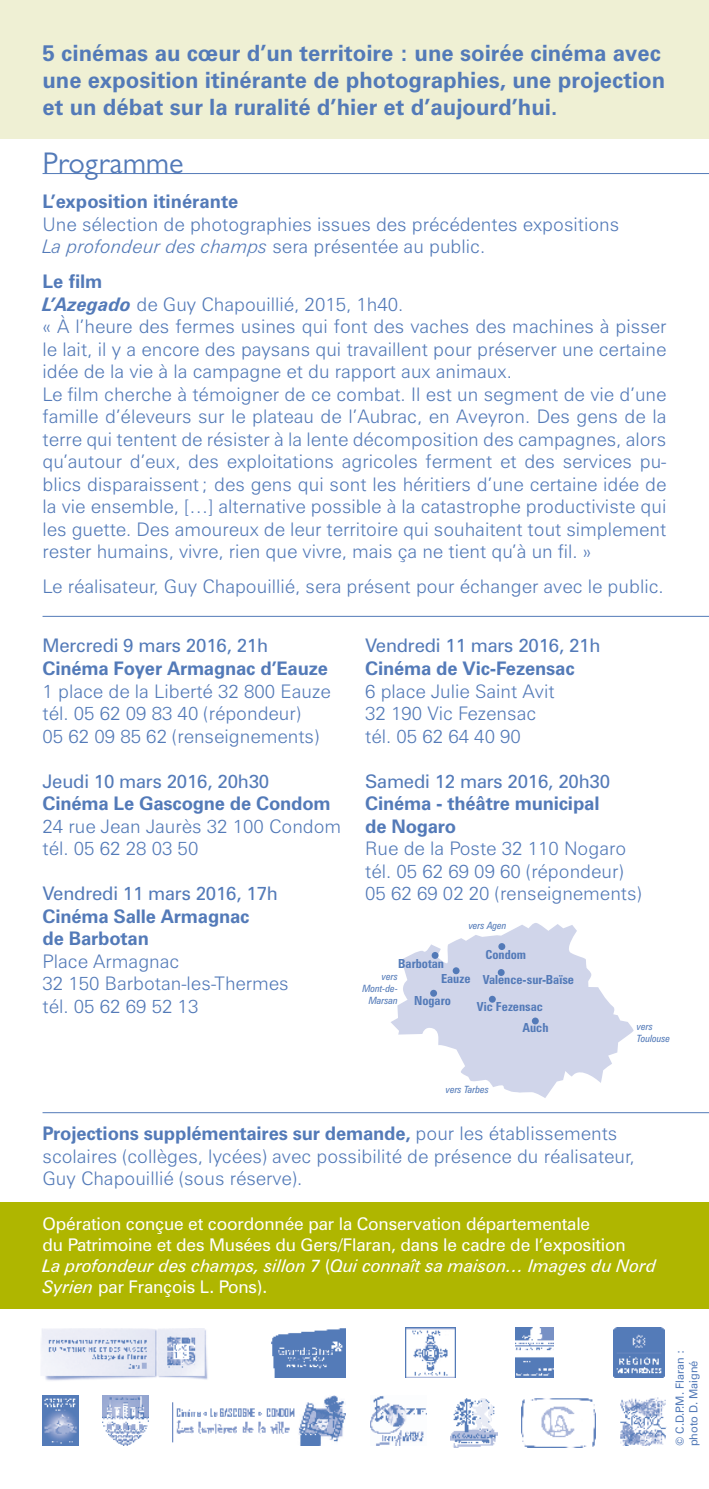
<style>
.page{position:relative;width:709px;height:1489px;background:#fff}
.page>*{position:absolute;margin:0;border:0;box-sizing:border-box;transform-origin:0 0}
.t1{font:30px "Gill Sans MT Pro";color:#537ab8}
.t2{font:700 22.5px/27px "Zurich BT";color:#537ab8}
.t3{font:300 18.75px/22.5px "Zurich BT";color:#537ab8}
.t4{font:700 18.75px/22.5px "Zurich BT";letter-spacing:-.01em;color:#537ab8}
.t5{font:18.75px "Zurich BT";letter-spacing:-.01em;color:#537ab8}
.t6{font:17.5px/21px "Zurich BT";letter-spacing:-.01em;color:#fff}
.t7{font:700 condensed 12.5px/20.8px "Zurich BT";color:#537ab8}
.t8{font:11.25px/13.5px "Zurich BT";color:#537ab8}
.t9{font:italic condensed 10px/12px "Zurich BT";color:#537ab8}
.s1{font-style:italic}
.s2{font-weight:700}
.s3{font-weight:700;font-style:italic}
</style>
<div class="page">
<div style="left:0;top:0;width:709px;height:138px;background:#eff0d4"></div>
<div style="left:0;top:1201px;width:709px;height:106px;background:#afb600"></div>
<hr style="left:43px;top:173px;width:666px;height:1px;background:#537ab8">
<hr style="left:43px;top:616px;width:666px;height:1px;background:#537ab8">
<hr style="left:43px;top:1112px;width:666px;height:1px;background:#537ab8">
<img style="left:521px;top:1398px;width:74px;height:49px">
<img style="left:370px;top:1396px;width:56px;height:49px">
<img style="left:103px;top:1395px;width:45px;height:50px">
<img style="left:172px;top:1395px;width:174px;height:50px">
<img style="left:41px;top:1328px;width:167px;height:52px">
<img style="left:272px;top:1328px;width:73px;height:49px">
<img style="left:405px;top:1327px;width:50px;height:50px">
<img style="left:515px;top:1327px;width:39px;height:50px">
<img style="left:614px;top:1327px;width:50px;height:50px">
<img style="left:42px;top:1395px;width:36px;height:50px">
<img style="left:451px;top:1398px;width:46px;height:49px">
<img style="left:620px;top:1397px;width:46px;height:48px">
<svg style="left:391px;top:923px;width:243px;height:175px;fill:#d0d5ea"></svg>
<div style="left:498px;top:943px;width:7px;height:7px;background:#537ab8;border-radius:50%"></div>
<div style="left:452px;top:967px;width:7px;height:7px;background:#537ab8;border-radius:50%"></div>
<div style="left:430px;top:989px;width:7px;height:7px;background:#537ab8;border-radius:50%"></div>
<div style="left:532px;top:1017px;width:7px;height:7px;background:#537ab8;border-radius:50%"></div>
<svg style="left:431px;top:951px;width:7px;height:7px"></svg>
<div style="left:489px;top:995px;width:7px;height:7px;background:#537ab8;border-radius:50%"></div>
<svg style="left:498px;top:969px;width:6px;height:6px"></svg>
<p class="t2" style="left:43px;top:39px;width:624px">5 cinémas au cœur d’un territoire : une soirée cinéma avec une exposition itinérante de photographies, une projection et un débat sur la ruralité d’hier et d’aujourd’hui.</p>
<h1 class="t1" style="left:43px;top:145px;width:143px">Programme</h1>
<p class="t4" style="left:43px;top:190px;width:197px">L’exposition itinérante</p>
<p class="t3" style="left:43px;top:213px;width:578px">Une sélection de photographies issues des précédentes expositions<br><span class="s1">La profondeur des champs</span> sera présentée au public.</p>
<p class="t3" style="left:43px;top:270px;width:625px"><span class="s2">Le film<br></span><span class="s3">L’Azegado</span> de Guy Chapouillié, 2015, 1h40.<br>« À l’heure des fermes usines qui font des vaches des machines à pisser le lait, il y a encore des paysans qui travaillent pour préserver une certaine idée de la vie à la campagne et du rapport aux animaux.<br>Le film cherche à témoigner de ce combat. Il est un segment de vie d’une famille d’éleveurs sur le plateau de l’Aubrac, en Aveyron. Des gens de la terre qui tentent de résister à la lente décomposition des campagnes, alors qu’autour d’eux, des exploitations agricoles ferment et des services pu&shy;blics disparaissent; des gens qui sont les héritiers d’une certaine idée de la vie ensemble, […] alternative possible à la catastrophe productiviste qui les guette. Des amoureux de leur territoire qui souhaitent tout simplement rester humains, vivre, rien que vivre, mais ça ne tient qu’à un fil. »</p>
<p class="t3" style="left:43px;top:575px;width:622px">Le réalisateur, Guy Chapouillié, sera présent pour échanger avec le public.</p>
<p class="t5" style="left:43px;top:634px;width:227px">Mercredi 9 mars 2016, 21h</p>
<p class="t4" style="left:43px;top:657px;width:287px">Cinéma Foyer Armagnac d’Eauze</p>
<p class="t3" style="left:43px;top:679px;width:290px">1 place de la Liberté 32 800 Eauze tél. 05 62 09 83 40 (répondeur)<br>05 62 09 85 62 (renseignements)</p>
<p class="t5" style="left:43px;top:769px;width:228px">Jeudi 10 mars 2016, 20h30</p>
<p class="t4" style="left:43px;top:792px;width:290px">Cinéma Le Gascogne de Condom</p>
<p class="t3" style="left:43px;top:814px;width:300px">24 rue Jean Jaurès 32 100 Condom tél. 05 62 28 03 50</p>
<p class="t5" style="left:43px;top:882px;width:237px">Vendredi 11 mars 2016, 17h</p>
<p class="t4" style="left:43px;top:904px;width:208px">Cinéma Salle Armagnac de Barbotan</p>
<p class="t3" style="left:43px;top:949px;width:248px">Place Armagnac<br>32 150 Barbotan-les-Thermes tél. 05 62 69 52 13</p>
<p class="t5" style="left:365px;top:634px;width:237px">Vendredi 11 mars 2016, 21h</p>
<p class="t4" style="left:365px;top:657px;width:211px">Cinéma de Vic-Fezensac</p>
<p class="t3" style="left:365px;top:679px;width:191px">6 place Julie Saint Avit<br>32 190 Vic Fezensac tél. 05 62 64 40 90</p>
<p class="t5" style="left:365px;top:769px;width:246px">Samedi 12 mars 2016, 20h30</p>
<p class="t4" style="left:365px;top:792px;width:236px">Cinéma - théâtre municipal de Nogaro</p>
<p class="t3" style="left:365px;top:837px;width:278px">Rue de la Poste 32 110 Nogaro tél. 05 62 69 09 60 (répondeur)<br>05 62 69 02 20 (renseignements)</p>
<p class="t9" style="left:469px;top:919px;width:39px">vers Agen</p>
<p class="t7" style="left:485px;top:943px;width:42px">Condom</p>
<p class="t7" style="left:398px;top:952px;width:47px">Barbotan</p>
<p class="t7" style="left:414px;top:989px;width:38px">Nogaro</p>
<p class="t7" style="left:441px;top:967px;width:31px">Eauze</p>
<p class="t9" style="left:362px;top:969px;width:37px;text-align:right">vers<br>Mont-de-<br>Marsan</p>
<p class="t7" style="left:483px;top:969px;width:93px">Valence-sur-Baïse</p>
<p class="t7" style="left:522px;top:996px;width:28px;text-indent:-45px">Vic Fezensac<br>Auch</p>
<p class="t9" style="left:446px;top:1083px;width:45px">vers Tarbes</p>
<p class="t9" style="left:637px;top:1020px;width:35px">vers<br>Toulouse</p>
<p class="t3" style="left:43px;top:1122px;width:593px"><span class="s2">Projections supplémentaires sur demande,</span> pour les établissements scolaires (collèges, lycées) avec possibilité de présence du réalisateur,<br>Guy Chapouillié (sous réserve).</p>
<p class="t6" style="left:43px;top:1213px;width:615px">Opération conçue et coordonnée par la Conservation départementale<br>du Patrimoine et des Musées du Gers/Flaran, dans le cadre de l’exposition<br><span class="s1">La profondeur des champs, sillon 7</span> (<span class="s1">Qui connaît sa maison… Images du Nord Syrien</span> par François L. Pons).</p>
<p class="t8" style="left:673px;top:1446px;width:98px;rotate:-90deg">© C.D.P.M. Flaran : photo D. Maigné</p>
</div>
